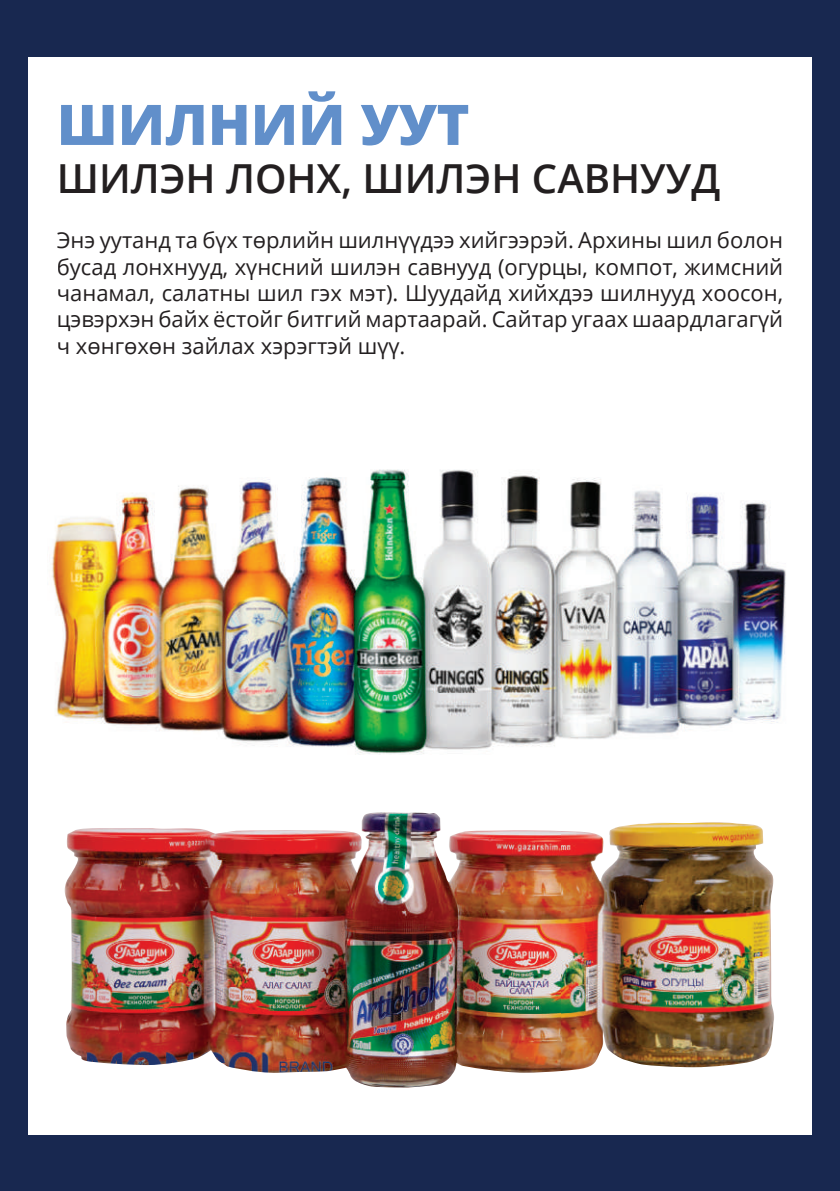
<style>
.page{position:relative;width:840px;height:1191px;background:#fff}
.page>*{position:absolute;margin:0;border:0;box-sizing:border-box;transform-origin:0 0}
.t1{font:800 56px "Open Sans";color:#618fca}
.t2{font:600 40px "Open Sans";color:#231f20}
.t3{font:22px/26.4px "Open Sans";color:#231f20;text-align:justify}
</style>
<div class="page">
<div style="left:0;top:0;width:839px;height:1191px;background:#182850"></div>
<div style="left:28px;top:57px;width:783px;height:1077px;background:#fff"></div>
<img style="left:65px;top:814px;width:496px;height:273px">
<img style="left:560px;top:822px;width:213px;height:249px">
<img style="left:51px;top:469px;width:735px;height:286px">
<h1 class="t1" style="left:57px;top:82px;width:414px">ШИЛНИЙ УУТ</h1>
<h2 class="t2" style="left:57px;top:151px;width:664px">ШИЛЭН ЛОНХ, ШИЛЭН САВНУУД</h2>
<p class="t3" style="left:57px;top:226px;width:727px">Энэ уутанд та бүх төрлийн шилнүүдээ хийгээрэй. Архины шил болон бусад лонхнууд, хүнсний шилэн савнууд (огурцы, компот, жимсний чанамал, салатны шил гэх мэт). Шуудайд хийхдээ шилнууд хоосон, цэвэрхэн байх ёстойг битгий мартаарай. Сайтар угаах шаардлагагүй ч хөнгөхөн зайлах хэрэгтэй шүү.</p>
</div>
